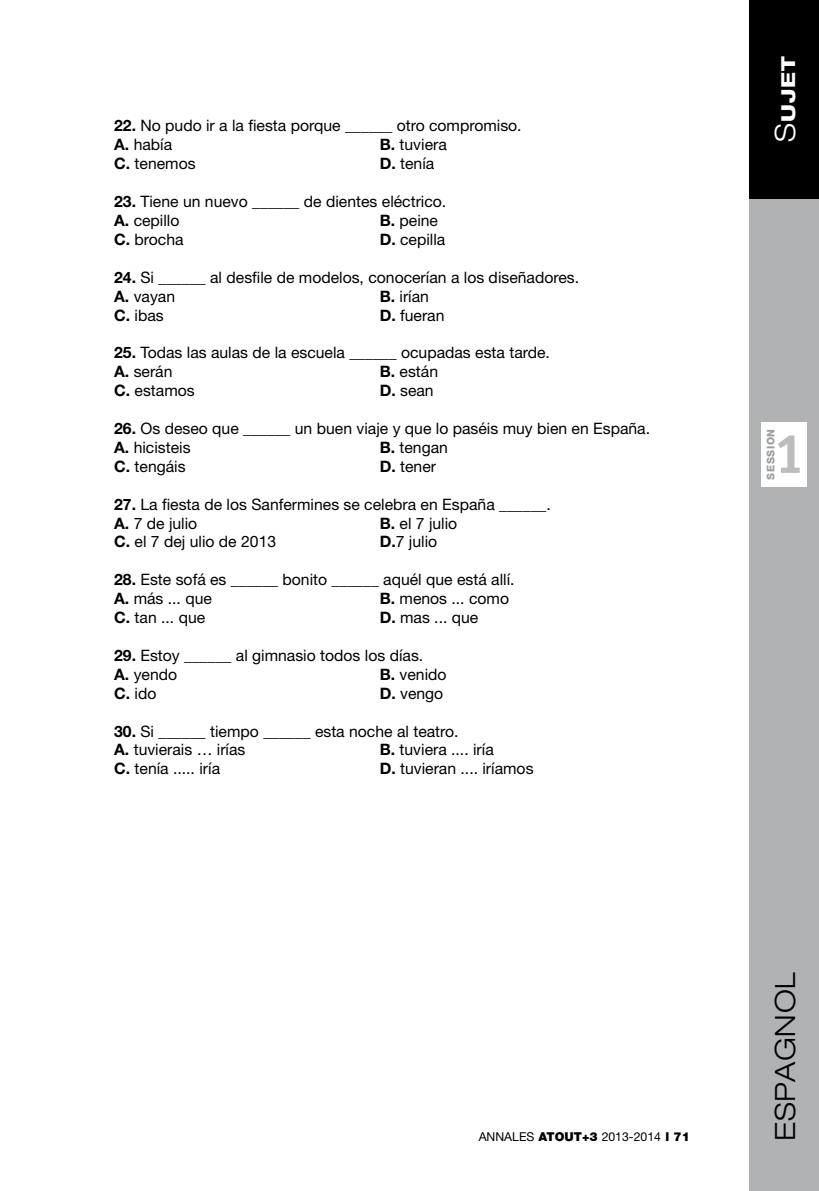
<style>
.page{position:relative;width:819px;height:1191px;background:#fff}
.page>*{position:absolute;margin:0;border:0;box-sizing:border-box;transform-origin:0 0}
.t1{font:700 56px "Officina Sans";color:#bbbcbe}
.t2{font:300 expanded 28px "Helvetica Neue";letter-spacing:.03em;color:#000}
.t3{font:800 expanded 19.25px "Helvetica Neue";color:#fff}
.t4{font:15.75px/18.9px "Helvetica Neue";color:#000}
.t5{font:12.25px "Helvetica Neue";color:#000}
.t6{font:800 10.5px "Helvetica Neue";letter-spacing:.05em;color:#9c9d9f}
.s1{font-weight:700}
.s2{font-weight:300;font-size:28px}
.s3{font-weight:900}
</style>
<div class="page">
<div style="left:749px;top:0;width:70px;height:1191px;background:#b1b2b4"></div>
<div style="left:749px;top:0;width:70px;height:198px;background:#000"></div>
<div style="left:761px;top:422px;width:45px;height:64px;background:#fff"></div>
<p class="t4" style="left:114px;top:116px;width:409px"><span class="s1">22.</span> No pudo ir a la fiesta porque ______ otro compromiso.<br><span class="s1">A.</span> había</p>
<p class="t4" style="left:379px;top:135px;width:69px"><span class="s1">B.</span> tuviera</p>
<p class="t4" style="left:114px;top:154px;width:83px"><span class="s1">C.</span> tenemos</p>
<p class="t4" style="left:379px;top:154px;width:56px"><span class="s1">D.</span> tenía</p>
<p class="t4" style="left:114px;top:192px;width:333px"><span class="s1">23.</span> Tiene un nuevo ______ de dientes eléctrico.<br><span class="s1">A.</span> cepillo</p>
<p class="t4" style="left:379px;top:211px;width:60px"><span class="s1">B.</span> peine</p>
<p class="t4" style="left:114px;top:230px;width:71px"><span class="s1">C.</span> brocha</p>
<p class="t4" style="left:379px;top:230px;width:67px"><span class="s1">D.</span> cepilla</p>
<p class="t4" style="left:114px;top:267px;width:466px"><span class="s1">24.</span> Si ______ al desfile de modelos, conocerían a los diseñadores.<br><span class="s1">A.</span> vayan</p>
<p class="t4" style="left:379px;top:286px;width:51px"><span class="s1">B.</span> irían</p>
<p class="t4" style="left:114px;top:305px;width:51px"><span class="s1">C.</span> ibas</p>
<p class="t4" style="left:379px;top:305px;width:66px"><span class="s1">D.</span> fueran</p>
<p class="t4" style="left:114px;top:343px;width:437px"><span class="s1">25.</span> Todas las aulas de la escuela ______ ocupadas esta tarde.<br><span class="s1">A.</span> serán</p>
<p class="t4" style="left:379px;top:362px;width:60px"><span class="s1">B.</span> están</p>
<p class="t4" style="left:114px;top:381px;width:82px"><span class="s1">C.</span> estamos</p>
<p class="t4" style="left:379px;top:381px;width:55px"><span class="s1">D.</span> sean</p>
<p class="t4" style="left:114px;top:419px;width:537px"><span class="s1">26.</span> Os deseo que ______ un buen viaje y que lo paséis muy bien en España.<br><span class="s1">A.</span> hicisteis</p>
<p class="t4" style="left:379px;top:437px;width:70px"><span class="s1">B.</span> tengan</p>
<p class="t4" style="left:114px;top:456px;width:73px"><span class="s1">C.</span> tengáis</p>
<p class="t4" style="left:379px;top:456px;width:58px"><span class="s1">D.</span> tener</p>
<p class="t4" style="left:114px;top:494px;width:438px"><span class="s1">27.</span> La fiesta de los Sanfermines se celebra en España ______.<br><span class="s1">A.</span> 7 de julio</p>
<p class="t4" style="left:379px;top:513px;width:79px"><span class="s1">B.</span> el 7 julio</p>
<p class="t4" style="left:114px;top:532px;width:163px"><span class="s1">C.</span> el 7 dej ulio de 2013</p>
<p class="t4" style="left:379px;top:532px;width:59px"><span class="s1">D.</span>7 julio</p>
<p class="t4" style="left:114px;top:570px;width:402px"><span class="s1">28.</span> Este sofá es ______ bonito ______ aquél que está allí.<br><span class="s1">A.</span> más ... que</p>
<p class="t4" style="left:379px;top:589px;width:131px"><span class="s1">B.</span> menos ... como</p>
<p class="t4" style="left:114px;top:608px;width:93px"><span class="s1">C.</span> tan ... que</p>
<p class="t4" style="left:379px;top:608px;width:100px"><span class="s1">D.</span> mas ... que</p>
<p class="t4" style="left:114px;top:645px;width:310px"><span class="s1">29.</span> Estoy ______ al gimnasio todos los días.<br><span class="s1">A.</span> yendo</p>
<p class="t4" style="left:379px;top:664px;width:68px"><span class="s1">B.</span> venido</p>
<p class="t4" style="left:114px;top:683px;width:44px"><span class="s1">C.</span> ido</p>
<p class="t4" style="left:379px;top:683px;width:65px"><span class="s1">D.</span> vengo</p>
<p class="t4" style="left:114px;top:721px;width:346px"><span class="s1">30.</span> Si ______ tiempo ______ esta noche al teatro.<br><span class="s1">A.</span> tuvierais … irías</p>
<p class="t4" style="left:379px;top:740px;width:116px"><span class="s1">B.</span> tuviera .... iría</p>
<p class="t4" style="left:114px;top:759px;width:107px"><span class="s1">C.</span> tenía ..... iría</p>
<p class="t4" style="left:379px;top:759px;width:155px"><span class="s1">D.</span> tuvieran .... iríamos</p>
<p class="t3" style="left:775px;top:142px;width:87px;rotate:-90deg"><span class="s2">S</span>ujet</p>
<p class="t6" style="left:764px;top:479px;width:52px;rotate:-90deg">SESSION</p>
<h1 class="t1" style="left:773px;top:419px;width:33px">1</h1>
<p class="t5" style="left:478px;top:1129px;width:213px">ANNALES <span class="s3">ATOUT+3</span> 2013-2014 <span class="s3">l 71</span></p>
<h2 class="t2" style="left:768px;top:1141px;width:171px;rotate:-90deg">espagnol</h2>
</div>
